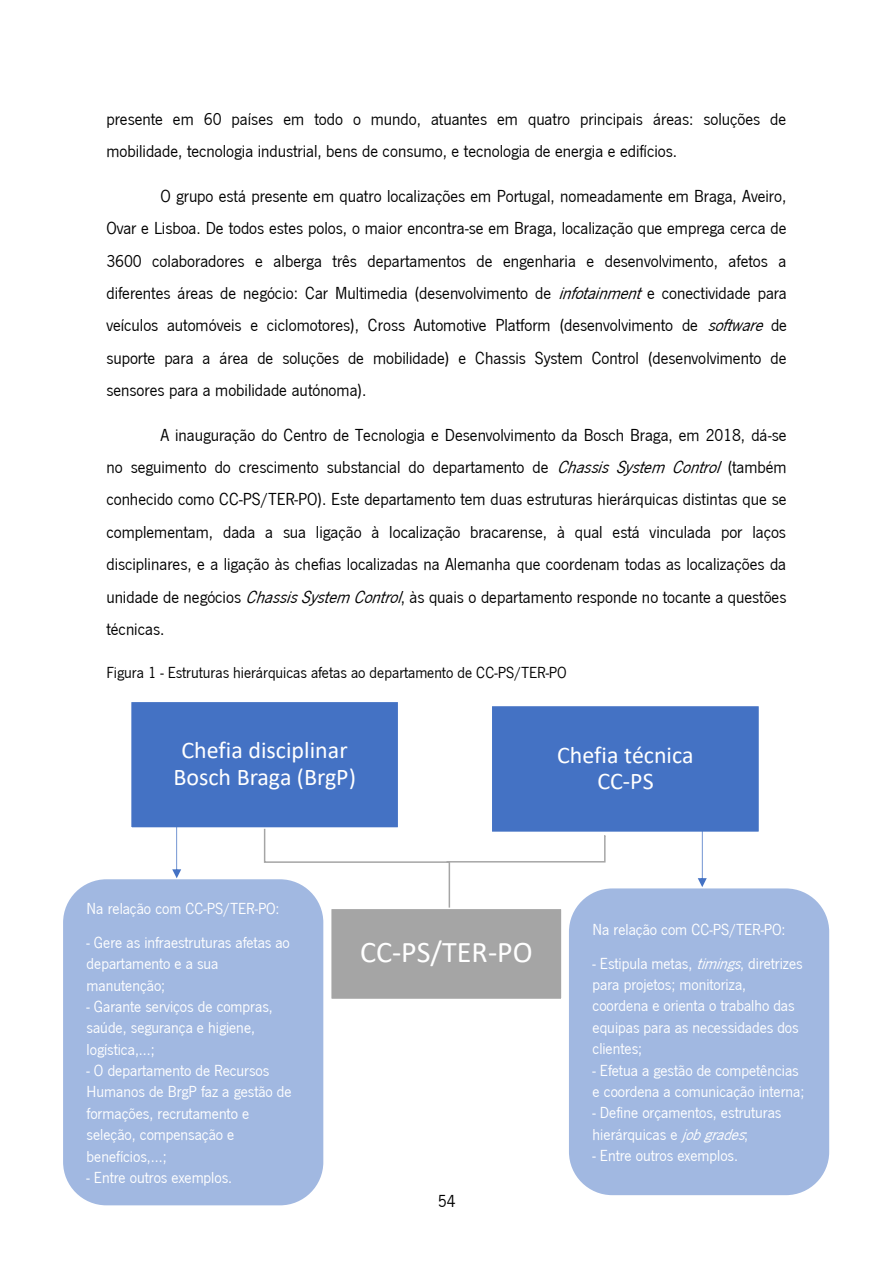
<style>
.page{position:relative;width:893px;height:1263px;background:#fff}
.page>*{position:absolute;margin:0;border:0;box-sizing:border-box;transform-origin:0 0}
.t1{font:30px "Calibri";color:#fff}
.t2{font:24px/26.2px "Calibri";color:#fff;text-align:center}
.t3{font:18px/32.4px "News Got T";color:#000;text-align:justify}
.t4{font:16.65px "News Got T";color:#fff}
.t5{font:16.5px/21.3px "News Got T";color:#fff}
.t6{font:16.5px "News Got T";color:#000}
.s1{font-style:italic}
</style>
<div class="page">
<div style="left:131px;top:701px;width:268px;height:127px;background:#4472c4"></div>
<div style="left:130px;top:701px;width:269px;height:128px;border:2px solid #fff"></div>
<div style="left:331px;top:908px;width:231px;height:91px;background:#a5a5a5"></div>
<div style="left:330px;top:908px;width:233px;height:92px;border:2px solid #fff"></div>
<div style="left:491px;top:705px;width:269px;height:127px;background:#4472c4"></div>
<div style="left:491px;top:705px;width:269px;height:128px;border:2px solid #fff"></div>
<svg style="left:263px;top:826px;width:344px;height:84px"></svg>
<div style="left:569px;top:888px;width:260px;height:307px;background:#a1b8e1;border-radius:43px"></div>
<div style="left:63px;top:879px;width:260px;height:326px;background:#a1b8e1;border-radius:43px"></div>
<svg style="left:172px;top:826px;width:9px;height:52px"></svg>
<svg style="left:698px;top:830px;width:9px;height:57px"></svg>
<p class="t3" style="left:106px;top:101px;width:681px">presente em 60 países em todo o mundo, atuantes em quatro principais áreas: soluções de mobilidade, tecnologia industrial, bens de consumo, e tecnologia de energia e edifícios.</p>
<p class="t3" style="left:106px;top:178px;width:682px;text-indent:54px">O grupo está presente em quatro localizações em Portugal, nomeadamente em Braga, Aveiro, Ovar e Lisboa. De todos estes polos, o maior encontra-se em Braga, localização que emprega cerca de 3600 colaboradores e alberga três departamentos de engenharia e desenvolvimento, afetos a diferentes áreas de negócio: Car Multimedia (desenvolvimento de <span class="s1">infotainment</span>e conectividade para veículos automóveis e ciclomotores), Cross Automotive Platform (desenvolvimento de <span class="s1">software</span> de suporte para a área de soluções de mobilidade) e Chassis System Control (desenvolvimento de sensores para a mobilidade autónoma).</p>
<p class="t3" style="left:106px;top:417px;width:682px;text-indent:54px">A inauguração do Centro de Tecnologia e Desenvolvimento da Bosch Braga, em 2018, dá-se no seguimento do crescimento substancial do departamento de <span class="s1">Chassis System Control</span> (também conhecido como CC-PS/TER-PO). Este departamento tem duas estruturas hierárquicas distintas que se complementam, dada a sua ligação à localização bracarense, à qual está vinculada por laços disciplinares, e a ligação às chefias localizadas na Alemanha que coordenam todas as localizações da unidade de negócios <span class="s1">ChassisSystem Control</span>, às quais o departamento responde no tocante a questões técnicas.</p>
<p class="t6" style="left:106px;top:661px;width:462px">Figura 1 - Estruturas hierárquicas afetas ao departamento de CC-PS/TER-PO</p>
<h2 class="t2" style="left:173px;top:739px;width:184px">Chefia disciplinar<br>Bosch Braga (BrgP)</h2>
<h2 class="t2" style="left:557px;top:743px;width:138px">Chefia técnica<br>CC-PS</h2>
<p class="t5" style="left:87px;top:897px;width:194px">Na relação com CC-PS/TER-PO:</p>
<p class="t5" style="left:87px;top:930px;width:205px">- Gere as infraestruturas afetas ao departamento e a sua manutenção;</p>
<p class="t5" style="left:87px;top:994px;width:188px">- Garante serviços de compras, saúde, segurança e higiene, logística,…;</p>
<p class="t4" style="left:87px;top:1059px;width:184px">- O departamento de Recursos</p>
<p class="t5" style="left:87px;top:1080px;width:206px">Humanos de BrgP faz a gestão de formações, recrutamento e seleção, compensação e benefícios,…;</p>
<p class="t5" style="left:87px;top:1165px;width:147px">- Entre outros exemplos.</p>
<h1 class="t1" style="left:360px;top:940px;width:174px">CC-PS/TER-PO</h1>
<p class="t3" style="left:438px;top:1183px;width:19px">54</p>
<p class="t5" style="left:593px;top:918px;width:194px">Na relação com CC-PS/TER-PO:</p>
<p class="t5" style="left:593px;top:951px;width:212px">- Estipula metas, <span class="s1">timings</span>, diretrizes para projetos; monitoriza, coordena e orienta o trabalho das equipas para as necessidades dos clientes;</p>
<p class="t4" style="left:593px;top:1059px;width:208px">- Efetua a gestão de competências</p>
<p class="t5" style="left:593px;top:1079px;width:213px">e coordena a comunicação interna;</p>
<p class="t5" style="left:593px;top:1101px;width:190px">- Define orçamentos, estruturas hierárquicas e <span class="s1">jobgrades</span>;</p>
<p class="t5" style="left:593px;top:1144px;width:147px">- Entre outros exemplos.</p>
</div>
